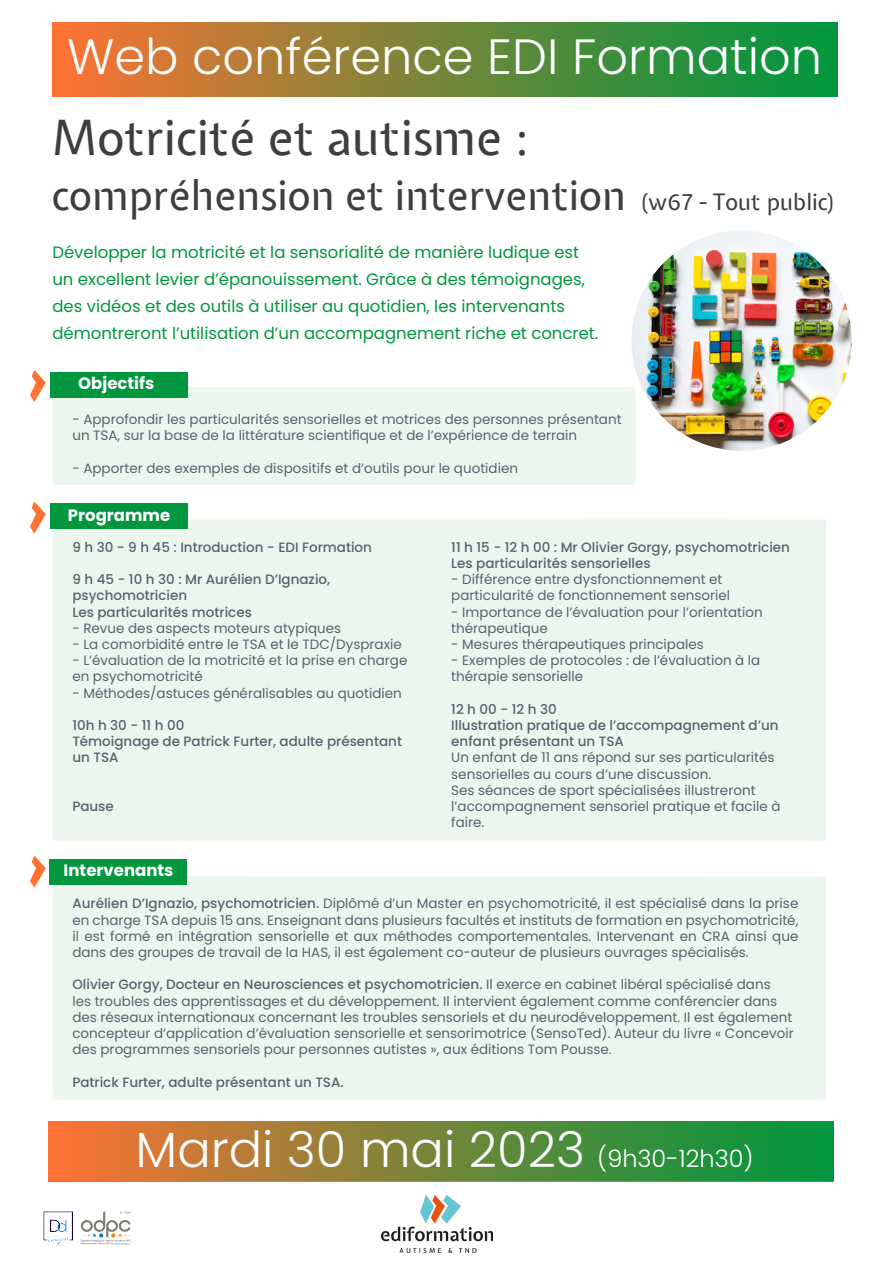
<style>
.page{position:relative;width:893px;height:1263px;background:#fff}
.page>*{position:absolute;margin:0;border:0;box-sizing:border-box;transform-origin:0 0}
.t1{font:300 49.5px "Poppins";color:#fff}
.t2{font:48px "Expletus Sans";color:#3e3e3f}
.t3{font:40.5px "Expletus Sans";color:#3e3e3f}
.t4{font:16.5px/27px "Poppins";color:#02963e}
.t5{font:700 16.5px "Poppins";color:#fff}
.t6{font:13.5px/16.2px "Poppins";color:#53656e}
.t7{font:500 13.5px/16.2px "Poppins";color:#53656e}
.s1{font-size:22.5px}
.s2{font-weight:500}
.s3{font-size:24px}
</style>
<div class="page">
<img style="left:631px;top:230px;width:221px;height:221px;border-radius:110px">
<div style="left:52px;top:519px;width:774px;height:321px;background:#ebf6ef"></div>
<div style="left:50px;top:503px;width:138px;height:26px;background:#02963e"></div>
<img style="left:43px;top:1211px;width:30px;height:35px">
<img style="left:80px;top:1211px;width:50px;height:34px">
<div style="left:52px;top:22px;width:785px;height:75px;background:linear-gradient(to right,#f87334,#00983f)"></div>
<div style="left:48px;top:1121px;width:786px;height:60px;background:linear-gradient(to right,#f87334,#00983f)"></div>
<svg style="left:30px;top:502px;width:16px;height:31px"></svg>
<img style="left:382px;top:1194px;width:111px;height:59px">
<div style="left:52px;top:387px;width:583px;height:98px;background:#ebf6ef"></div>
<div style="left:50px;top:372px;width:138px;height:26px;background:#02963e"></div>
<svg style="left:30px;top:370px;width:16px;height:32px"></svg>
<div style="left:52px;top:876px;width:774px;height:224px;background:#ebf6ef"></div>
<div style="left:50px;top:859px;width:137px;height:26px;background:#02963e"></div>
<svg style="left:30px;top:856px;width:16px;height:32px"></svg>
<p class="t1" style="left:67px;top:28px;width:757px">Web conférence EDI Formation</p>
<p class="t2" style="left:52px;top:112px;width:479px">Motricité et autisme :</p>
<p class="t3" style="left:52px;top:174px;width:786px">compréhension et intervention <span class="s1">(w67 - Tout public)</span></p>
<p class="t4" style="left:52px;top:239px;width:547px">Développer la motricité et la sensorialité de manière ludique est un excellent levier d’épanouissement. Grâce à des témoignages, des vidéos et des outils à utiliser au quotidien, les intervenants démontreront l’utilisation d’un accompagnement riche et concret.</p>
<p class="t5" style="left:78px;top:374px;width:77px">Objectifs</p>
<p class="t6" style="left:72px;top:411px;width:551px">- Approfondir les particularités sensorielles et motrices des personnes présentant un TSA, sur la base de la littérature scientifique et de l’expérience de terrain</p>
<p class="t6" style="left:72px;top:460px;width:447px">- Apporter des exemples de dispositifs et d’outils pour le quotidien</p>
<p class="t5" style="left:68px;top:505px;width:104px">Programme</p>
<p class="t7" style="left:72px;top:539px;width:301px">9 h 30 - 9 h 45 : Introduction - EDI Formation</p>
<p class="t7" style="left:72px;top:571px;width:259px">9 h 45 - 10 h 30 : Mr Aurélien D’Ignazio, psychomotricien</p>
<p class="t7" style="left:72px;top:604px;width:181px">Les particularités motrices</p>
<p class="t6" style="left:72px;top:620px;width:270px">- Revue des aspects moteurs atypiques</p>
<p class="t6" style="left:72px;top:636px;width:331px">- La comorbidité entre le TSA et le TDC/Dyspraxie</p>
<p class="t6" style="left:72px;top:652px;width:337px">- L’évaluation de la motricité et la prise en charge en psychomotricité</p>
<p class="t6" style="left:72px;top:685px;width:331px">- Méthodes/astuces généralisables au quotidien</p>
<p class="t7" style="left:72px;top:717px;width:114px">10h h 30 - 11 h 00</p>
<p class="t7" style="left:72px;top:733px;width:331px">Témoignage de Patrick Furter, adulte présentant un TSA</p>
<p class="t7" style="left:72px;top:798px;width:43px">Pause</p>
<p class="t5" style="left:64px;top:861px;width:111px">Intervenants</p>
<p class="t7" style="left:451px;top:539px;width:340px">11 h 15 - 12 h 00 : Mr Olivier Gorgy, psychomotricien</p>
<p class="t7" style="left:451px;top:555px;width:201px">Les particularités sensorielles</p>
<p class="t6" style="left:451px;top:571px;width:280px">- Différence entre dysfonctionnement et particularité de fonctionnement sensoriel</p>
<p class="t6" style="left:451px;top:604px;width:313px">- Importance de l’évaluation pour l’orientation thérapeutique</p>
<p class="t6" style="left:451px;top:636px;width:254px">- Mesures thérapeutiques principales</p>
<p class="t6" style="left:451px;top:652px;width:311px">- Exemples de protocoles : de l’évaluation à la thérapie sensorielle</p>
<p class="t7" style="left:451px;top:701px;width:107px">12 h 00 - 12 h 30</p>
<p class="t7" style="left:451px;top:717px;width:329px">Illustration pratique de l’accompagnement d’un enfant présentant un TSA</p>
<p class="t6" style="left:451px;top:749px;width:325px">Un enfant de 11 ans répond sur ses particularités sensorielles au cours d’une discussion.</p>
<p class="t6" style="left:451px;top:782px;width:331px">Ses séances de sport spécialisées illustreront l’accompagnement sensoriel pratique et facile à faire.</p>
<p class="t6" style="left:72px;top:896px;width:728px;text-align:justify"><span class="s2">Aurélien D’Ignazio, psychomotricien.</span> Diplômé d’un Master en psychomotricité, il est spécialisé dans la prise en charge TSA depuis 15 ans. Enseignant dans plusieurs facultés et instituts de formation en psychomotricité, il est formé en intégration sensorielle et aux méthodes comportementales. Intervenant en CRA ainsi que dans des groupes de travail de la HAS, il est également co-auteur de plusieurs ouvrages spécialisés.</p>
<p class="t6" style="left:72px;top:977px;width:723px"><span class="s2">Olivier Gorgy, Docteur en Neurosciences et psychomotricien.</span> Il exerce en cabinet libéral spécialisé dans<br>les troubles des apprentissages et du développement. Il intervient également comme conférencier dans des réseaux internationaux concernant les troubles sensoriels et du neurodéveloppement. Il est également concepteur d’application d’évaluation sensorielle et sensorimotrice (SensoTed). Auteur du livre « Concevoir des programmes sensoriels pour personnes autistes », aux éditions Tom Pousse.</p>
<p class="t7" style="left:72px;top:1074px;width:273px">Patrick Furter, adulte présentant un TSA.</p>
<p class="t1" style="left:136px;top:1121px;width:620px">Mardi 30 mai 2023 <span class="s3">(9h30-12h30)</span></p>
</div>
